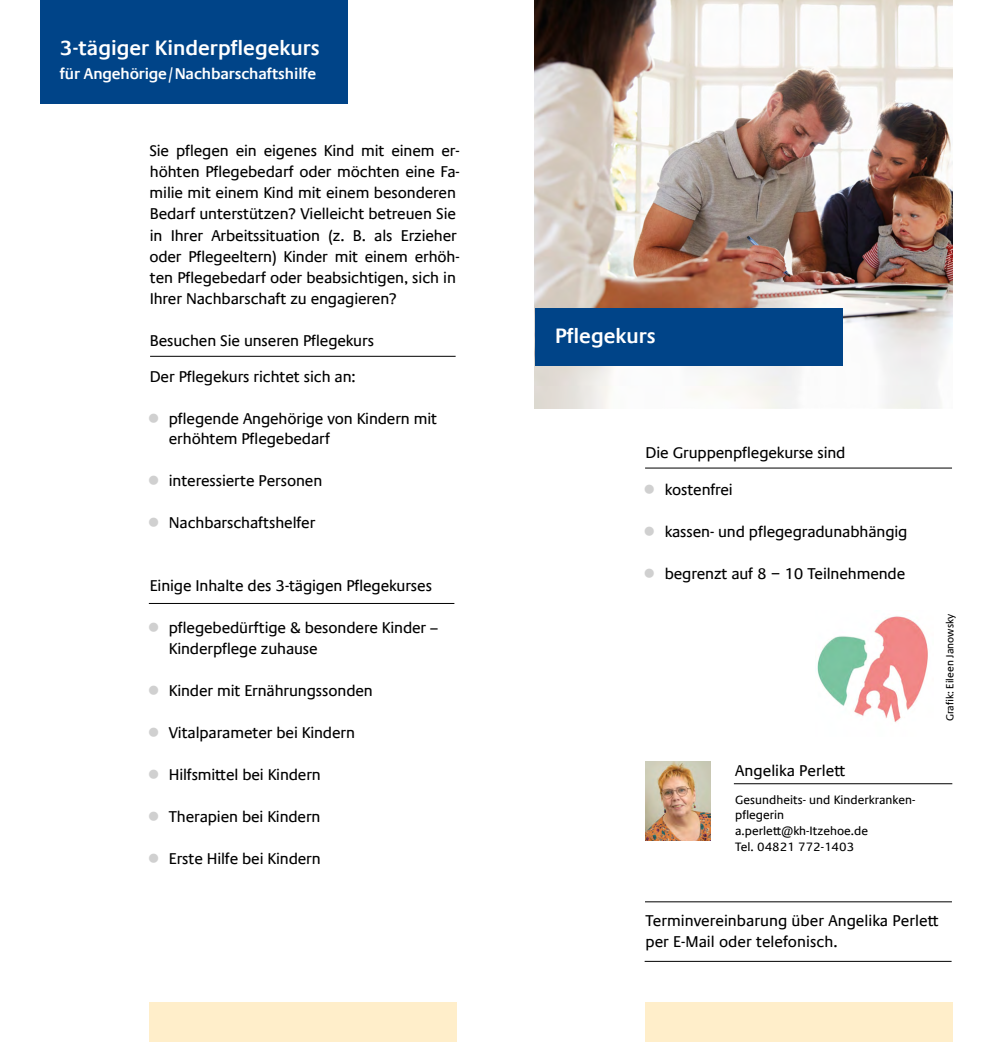
<style>
.page{position:relative;width:993px;height:1042px;background:#fff}
.page>*{position:absolute;margin:0;border:0;box-sizing:border-box;transform-origin:0 0}
.t1{font:600 21px "Praxis Com";color:#fff}
._1_Headline_Innen_12_pt{font:15.75px/21px "Praxis Com";letter-spacing:-.01em;color:#000}
.t2{font:600 15.75px "Praxis Com";letter-spacing:-.01em;color:#fff}
.t3{font:12.25px/15.8px "Praxis Com";color:#000}
._06_Rückseite_Text_7_5_pt{font:10.5px "Praxis Com";color:#000}
.s1{color:#d0d0d0}
</style>
<div class="page">
<div style="left:149px;top:1002px;width:307px;height:40px;background:#ffeeca"></div>
<div style="left:644px;top:1002px;width:308px;height:40px;background:#ffeeca"></div>
<hr style="left:644px;top:901px;width:307px;height:1px;background:#000">
<hr style="left:644px;top:961px;width:307px;height:1px;background:#000">
<hr style="left:645px;top:468px;width:306px;height:1px;background:#000">
<div style="left:40px;top:0;width:307px;height:103px;background:#048"></div>
<img style="left:535px;top:0;width:416px;height:408px">
<div style="left:535px;top:309px;width:307px;height:57px;background:#048"></div>
<hr style="left:150px;top:356px;width:305px;height:1px;background:#000">
<hr style="left:149px;top:603px;width:305px;height:1px;background:#000">
<img style="left:645px;top:761px;width:65px;height:80px">
<hr style="left:733px;top:783px;width:219px;height:1px;background:#000">
<img style="left:817px;top:616px;width:111px;height:107px">
<p class="t1" style="left:60px;top:35px;width:261px">3-tägiger Kinderpflegekurs</p>
<p class="t2" style="left:60px;top:65px;width:258px">für Angehörige/Nachbarschaftshilfe</p>
<p class="_1_Headline_Innen_12_pt" style="left:149px;top:141px;width:312px">Sie pflegen ein eigenes Kind mit einem er&shy;höhten Pflegebedarf oder möchten eine Fa&shy;milie mit einem Kind mit einem besonderen Bedarf unterstützen? Vielleicht betreuen Sie in Ihrer Arbeitssituation (z. B. als Erzieher oder Pflegeeltern) Kinder mit einem erhöh&shy;ten Pflegebedarf oder beabsichtigen, sich in Ihrer Nachbarschaft zu engagieren?</p>
<p class="_1_Headline_Innen_12_pt" style="left:150px;top:330px;width:226px">Besuchen Sie unseren Pflegekurs</p>
<p class="_1_Headline_Innen_12_pt" style="left:150px;top:366px;width:207px">Der Pflegekurs richtet sich an:</p>
<p class="_1_Headline_Innen_12_pt" style="left:148px;top:408px;width:291px"><span class="s1">●</span> pflegende Angehörige von Kindern mit</p>
<p class="_1_Headline_Innen_12_pt" style="left:169px;top:428px;width:163px">erhöhtem Pflegebedarf</p>
<p class="_1_Headline_Innen_12_pt" style="left:148px;top:470px;width:176px"><span class="s1">●</span> interessierte Personen</p>
<p class="_1_Headline_Innen_12_pt" style="left:148px;top:512px;width:169px"><span class="s1">●</span> Nachbarschaftshelfer</p>
<p class="_1_Headline_Innen_12_pt" style="left:150px;top:575px;width:284px">Einige Inhalte des 3-tägigen Pflegekurses</p>
<p class="_1_Headline_Innen_12_pt" style="left:169px;top:617px;width:270px;text-indent:-21px"><span class="s1">●</span> pflegebedürftige &amp; besondere Kinder –<br>Kinderpflege zuhause</p>
<p class="_1_Headline_Innen_12_pt" style="left:148px;top:680px;width:226px"><span class="s1">●</span> Kinder mit Ernährungssonden</p>
<p class="_1_Headline_Innen_12_pt" style="left:148px;top:722px;width:209px"><span class="s1">●</span> Vitalparameter bei Kindern</p>
<p class="_1_Headline_Innen_12_pt" style="left:148px;top:764px;width:175px"><span class="s1">●</span> Hilfsmittel bei Kindern</p>
<p class="_1_Headline_Innen_12_pt" style="left:148px;top:806px;width:174px"><span class="s1">●</span> Therapien bei Kindern</p>
<p class="_1_Headline_Innen_12_pt" style="left:148px;top:848px;width:174px"><span class="s1">●</span> Erste Hilfe bei Kindern</p>
<p class="t1" style="left:555px;top:324px;width:102px">Pflegekurs</p>
<p class="_1_Headline_Innen_12_pt" style="left:645px;top:442px;width:201px">Die Gruppenpflegekurse sind</p>
<p class="_1_Headline_Innen_12_pt" style="left:643px;top:479px;width:91px"><span class="s1">●</span> kostenfrei</p>
<p class="_1_Headline_Innen_12_pt" style="left:643px;top:521px;width:265px"><span class="s1">●</span> kassen- und pflegegradunabhängig</p>
<p class="_1_Headline_Innen_12_pt" style="left:643px;top:563px;width:263px"><span class="s1">●</span> begrenzt auf 8 − 10 Teilnehmende</p>
<p class="_1_Headline_Innen_12_pt" style="left:735px;top:760px;width:112px">Angelika Perlett</p>
<p class="t3" style="left:735px;top:791px;width:182px">Gesundheits- und Kinderkranken&shy;pflegerin a.perlett@kh-Itzehoe.de</p>
<p class="t3" style="left:735px;top:839px;width:120px">Tel. 04821 772-1403</p>
<p class="_06_Rückseite_Text_7_5_pt" style="left:943px;top:721px;width:109px;rotate:-90deg">Grafik: Eileen Janowsky</p>
<p class="_1_Headline_Innen_12_pt" style="left:645px;top:910px;width:295px">Terminvereinbarung über Angelika Perlett per E-Mail oder telefonisch.</p>
</div>
